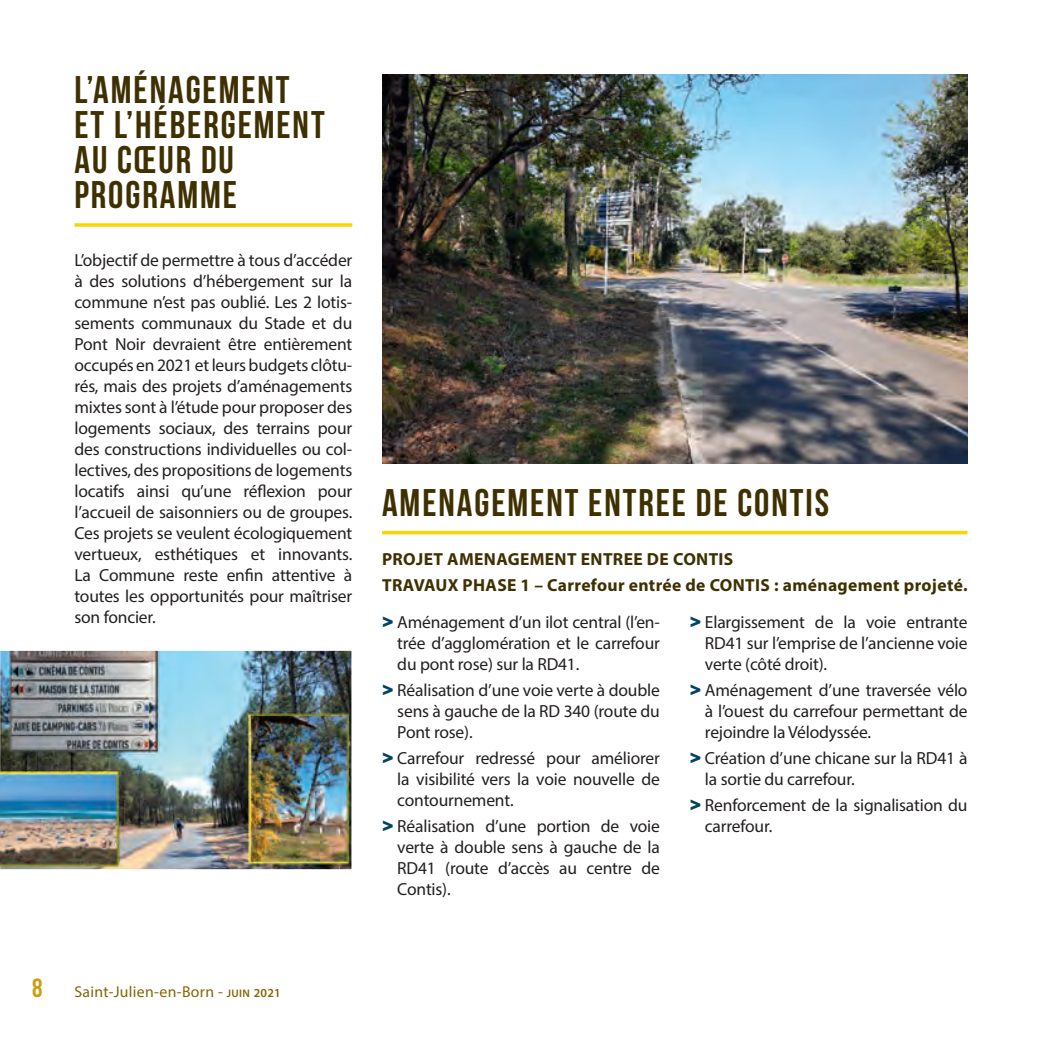
<style>
.page{position:relative;width:1042px;height:1042px;background:#fff}
.page>*{position:absolute;margin:0;border:0;box-sizing:border-box;transform-origin:0 0}
.t1{font:38.5px/35px "Bebas Neue";letter-spacing:.05em;color:#3f3002}
.t2{font:17.5px/21px "Myriad Pro";letter-spacing:-.01em;color:#231f20;text-align:justify}
.t3{font:700 17.5px/25.9px "Myriad Pro";letter-spacing:.02em;color:#3f3002}
.t4{font:15.75px "Myriad Pro";letter-spacing:.02em;color:#836506}
.s1{font-family:"Arial";font-weight:900;color:#004462}
.s2{font-family:"Bebas Neue";font-size:26.25px;color:#ca9f12}
.s3{font-weight:600;font-size:11.03px}
.s4{font-weight:600;font-size:12.25px}
</style>
<div class="page">
<svg style="left:74px;top:223px;width:278px;height:4px"></svg>
<img style="left:0;top:650px;width:352px;height:220px">
<hr style="left:382px;top:531px;width:585px;height:3px;background:#fed304">
<img style="left:382px;top:74px;width:585px;height:390px">
<h1 class="t1" style="left:74px;top:72px;width:252px">L’AMÉNAGEMENT<br>ET L’HÉBERGEMENT<br>AU CŒUR DU<br>PROGRAMME</h1>
<p class="t2" style="left:74px;top:249px;width:279px">L’objectif de permettre à tous d’accéder à des solutions d’hébergement sur la commune n’est pas oublié. Les 2 lotis&shy;sements communaux du Stade et du Pont Noir devraient être entièrement occupés en 2021 et leurs budgets clôtu&shy;rés, mais des projets d’aménagements mixtes sont à l’étude pour proposer des logements sociaux, des terrains pour des constructions individuelles ou col&shy;lectives, des propositions de logements locatifs ainsi qu’une réflexion pour l’accueil de saisonniers ou de groupes.<br>Ces projets se veulent écologiquement vertueux, esthétiques et innovants.<br>La Commune reste enfin attentive à toutes les opportunités pour maîtriser son foncier.</p>
<h1 class="t1" style="left:382px;top:485px;width:448px">AMENAGEMENT ENTREE DE CONTIS</h1>
<p class="t3" style="left:382px;top:545px;width:587px">PROJET AMENAGEMENT ENTREE DE CONTIS<br>TRAVAUX PHASE 1 – Carrefour entrée de CONTIS : aménagement projeté.</p>
<p class="t2" style="left:397px;top:612px;width:264px;text-indent:-15px"><span class="s1">&gt;</span> Aménagement d’un ilot central (l’en&shy;trée d’agglomération et le carrefour du pont rose) sur la RD41.</p>
<p class="t2" style="left:397px;top:680px;width:264px;text-indent:-15px"><span class="s1">&gt;</span> Réalisation d’une voie verte à double sens à gauche de la RD 340 (route du Pont rose).</p>
<p class="t2" style="left:397px;top:748px;width:264px;text-indent:-15px"><span class="s1">&gt;</span> Carrefour redressé pour améliorer la visibilité vers la voie nouvelle de contournement.</p>
<p class="t2" style="left:397px;top:815px;width:264px;text-indent:-15px"><span class="s1">&gt;</span> Réalisation d’une portion de voie verte à double sens à gauche de la RD41 (route d’accès au centre de Contis).</p>
<p class="t2" style="left:705px;top:612px;width:264px;text-indent:-15px"><span class="s1">&gt;</span> Elargissement de la voie entrante RD41 sur l’emprise de l’ancienne voie verte (côté droit).</p>
<p class="t2" style="left:705px;top:680px;width:264px;text-indent:-15px"><span class="s1">&gt;</span> Aménagement d’une traversée vélo à l’ouest du carrefour permettant de rejoindre la Vélodyssée.</p>
<p class="t2" style="left:705px;top:748px;width:264px;text-indent:-15px"><span class="s1">&gt;</span> Création d’une chicane sur la RD41 à la sortie du carrefour.</p>
<p class="t2" style="left:705px;top:794px;width:264px;text-indent:-15px"><span class="s1">&gt;</span> Renforcement de la signalisation du carrefour.</p>
<p class="t4" style="left:32px;top:982px;width:250px"><span class="s2">8</span> Saint-Julien-en-Born - <span class="s3">juin</span> <span class="s4">2021</span></p>
</div>
